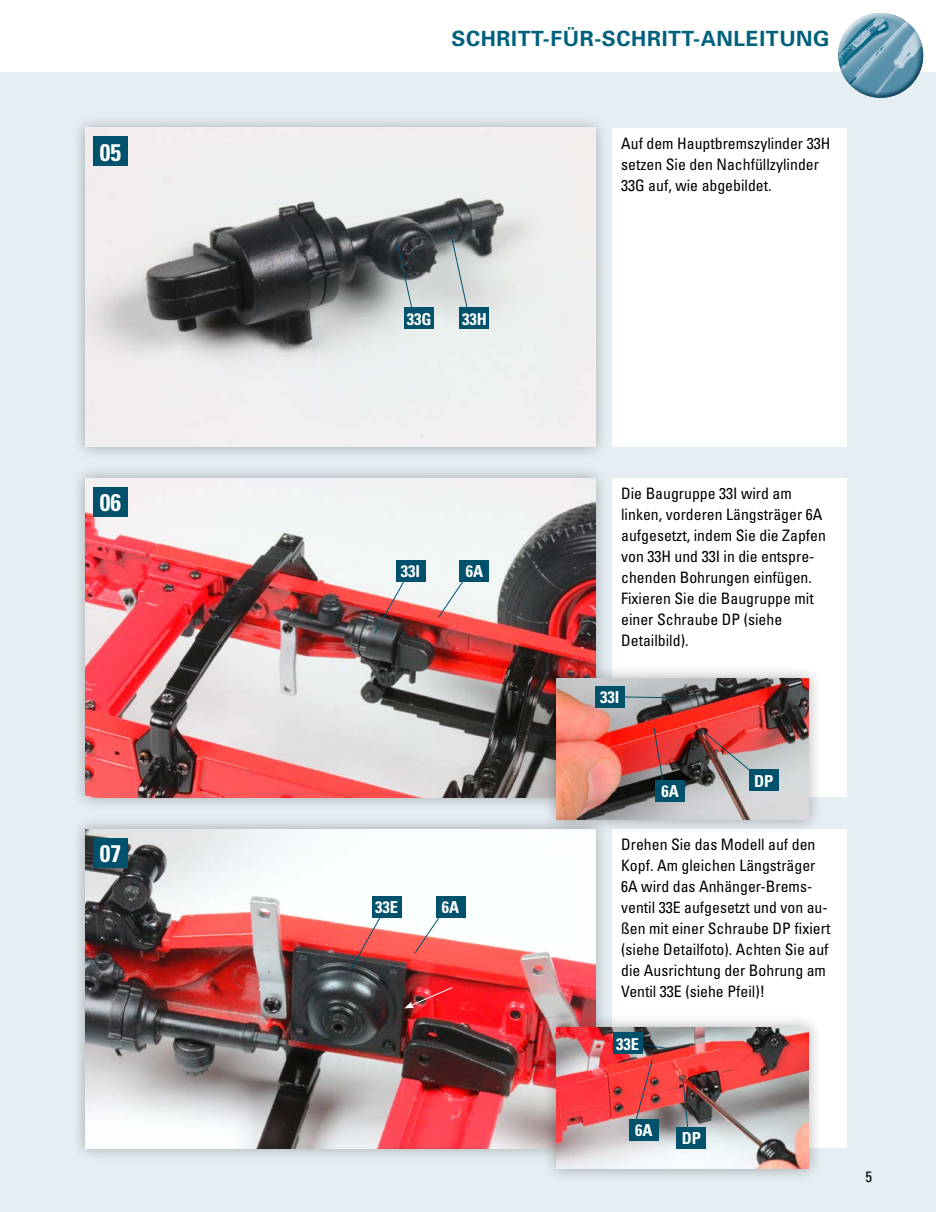
<style>
.page{position:relative;width:936px;height:1212px;background:#fff}
.page>*{position:absolute;margin:0;border:0;box-sizing:border-box;transform-origin:0 0}
.t1{font:700 condensed 24px "Univers";color:#fff}
.t2{font:700 21px "Univers";letter-spacing:.03em;color:#00617d}
.t3{font:700 condensed 16.5px "Univers";color:#fff}
.t4{font:condensed 15.75px/21px "Univers";color:#000}
.t5{font:condensed 15px "Univers";color:#000}
</style>
<div class="page">
<div style="left:0;top:72px;width:935px;height:1140px;background:#e5eef3"></div>
<div style="left:612px;top:128px;width:234px;height:318px;background:#fff"></div>
<div style="left:612px;top:478px;width:234px;height:319px;background:#fff"></div>
<div style="left:612px;top:829px;width:234px;height:319px;background:#fff"></div>
<div style="left:831px;top:6px;width:91px;height:72px;background:#fff;opacity:.75"></div>
<div style="left:837px;top:26px;width:92px;height:73px;background:#00617d;opacity:.75"></div>
<div style="left:71px;top:114px;width:538px;height:346px;background:#000;opacity:.3"></div>
<img style="left:85px;top:128px;width:510px;height:318px">
<div style="left:71px;top:465px;width:538px;height:346px;background:#000;opacity:.3"></div>
<img style="left:85px;top:478px;width:510px;height:319px">
<div style="left:94px;top:136px;width:34px;height:30px;background:#00516b"></div>
<div style="left:94px;top:487px;width:34px;height:30px;background:#00516b"></div>
<div style="left:71px;top:815px;width:538px;height:347px;background:#000;opacity:.3"></div>
<img style="left:85px;top:829px;width:510px;height:319px">
<div style="left:94px;top:838px;width:34px;height:29px;background:#00516b"></div>
<svg style="left:397px;top:244px;width:18px;height:75px"></svg>
<svg style="left:449px;top:227px;width:21px;height:92px;background:#acb3b5"></svg>
<svg style="left:373px;top:570px;width:38px;height:64px"></svg>
<svg style="left:350px;top:906px;width:37px;height:64px;background:#cc807e"></svg>
<svg style="left:437px;top:564px;width:38px;height:54px"></svg>
<svg style="left:413px;top:900px;width:38px;height:54px;background:#f3c2c0"></svg>
<div style="left:404px;top:308px;width:30px;height:21px;background:#00516b"></div>
<div style="left:459px;top:308px;width:30px;height:21px;background:#00516b"></div>
<div style="left:395px;top:560px;width:30px;height:21px;background:#00516b"></div>
<div style="left:372px;top:896px;width:29px;height:21px;background:#00516b"></div>
<div style="left:459px;top:560px;width:30px;height:21px;background:#00516b"></div>
<div style="left:435px;top:896px;width:30px;height:21px;background:#00516b"></div>
<div style="left:542px;top:1013px;width:280px;height:170px;background:#000;opacity:.3"></div>
<img style="left:556px;top:1027px;width:252px;height:142px">
<div style="left:542px;top:664px;width:280px;height:170px;background:#000;opacity:.3"></div>
<img style="left:556px;top:678px;width:252px;height:142px">
<svg style="left:642px;top:1042px;width:27px;height:7px"></svg>
<img style="left:701px;top:730px;width:56px;height:47px">
<svg style="left:653px;top:727px;width:11px;height:59px"></svg>
<div style="left:612px;top:1032px;width:30px;height:21px;background:#00516b"></div>
<div style="left:748px;top:770px;width:30px;height:21px;background:#00516b"></div>
<div style="left:655px;top:780px;width:30px;height:21px;background:#00516b"></div>
<svg style="left:624px;top:696px;width:55px;height:3px"></svg>
<div style="left:594px;top:686px;width:30px;height:21px;background:#00516b"></div>
<svg style="left:633px;top:1059px;width:20px;height:60px"></svg>
<svg style="left:682px;top:1077px;width:7px;height:50px"></svg>
<div style="left:628px;top:1119px;width:30px;height:21px;background:#00516b"></div>
<div style="left:676px;top:1127px;width:30px;height:21px;background:#00516b"></div>
<svg style="left:404px;top:986px;width:49px;height:22px"></svg>
<h1 class="t1" style="left:100px;top:137px;width:23px">05</h1>
<h1 class="t1" style="left:100px;top:488px;width:23px">06</h1>
<h1 class="t1" style="left:100px;top:839px;width:23px">07</h1>
<h2 class="t2" style="left:451px;top:26px;width:379px">SCHRITT-FÜR-SCHRITT-ANLEITUNG</h2>
<p class="t3" style="left:406px;top:309px;width:26px">33G</p>
<p class="t3" style="left:462px;top:309px;width:26px">33H</p>
<p class="t4" style="left:621px;top:132px;width:211px">Auf dem Hauptbremszylinder 33H setzen Sie den Nachfüllzylinder<br>33G auf, wie abgebildet.</p>
<p class="t3" style="left:401px;top:561px;width:21px">33I</p>
<p class="t3" style="left:465px;top:561px;width:19px">6A</p>
<p class="t3" style="left:375px;top:897px;width:24px">33E</p>
<p class="t3" style="left:442px;top:897px;width:19px">6A</p>
<p class="t4" style="left:621px;top:483px;width:206px">Die Baugruppe 33I wird am linken, vorderen Längsträger 6A aufgesetzt, indem Sie die Zapfen von 33H und 33I in die entspre&shy;chenden Bohrungen einfügen.<br>Fixieren Sie die Baugruppe mit einer Schraube DP (siehe<br>Detailbild).</p>
<p class="t3" style="left:600px;top:687px;width:21px">33I</p>
<p class="t3" style="left:661px;top:781px;width:19px">6A</p>
<p class="t3" style="left:754px;top:771px;width:21px">DP</p>
<p class="t4" style="left:621px;top:834px;width:211px">Drehen Sie das Modell auf den<br>Kopf. Am gleichen Längsträger<br>6A wird das Anhänger-Brems&shy;ventil 33E aufgesetzt und von au&shy;ßen mit einer Schraube DP fixiert (siehe Detailfoto). Achten Sie auf die Ausrichtung der Bohrung am<br>Ventil 33E (siehe Pfeil)!</p>
<p class="t3" style="left:616px;top:1033px;width:24px">33E</p>
<p class="t3" style="left:635px;top:1120px;width:19px">6A</p>
<p class="t3" style="left:681px;top:1128px;width:21px">DP</p>
<p class="t5" style="left:865px;top:1167px;width:8px">5</p>
</div>
